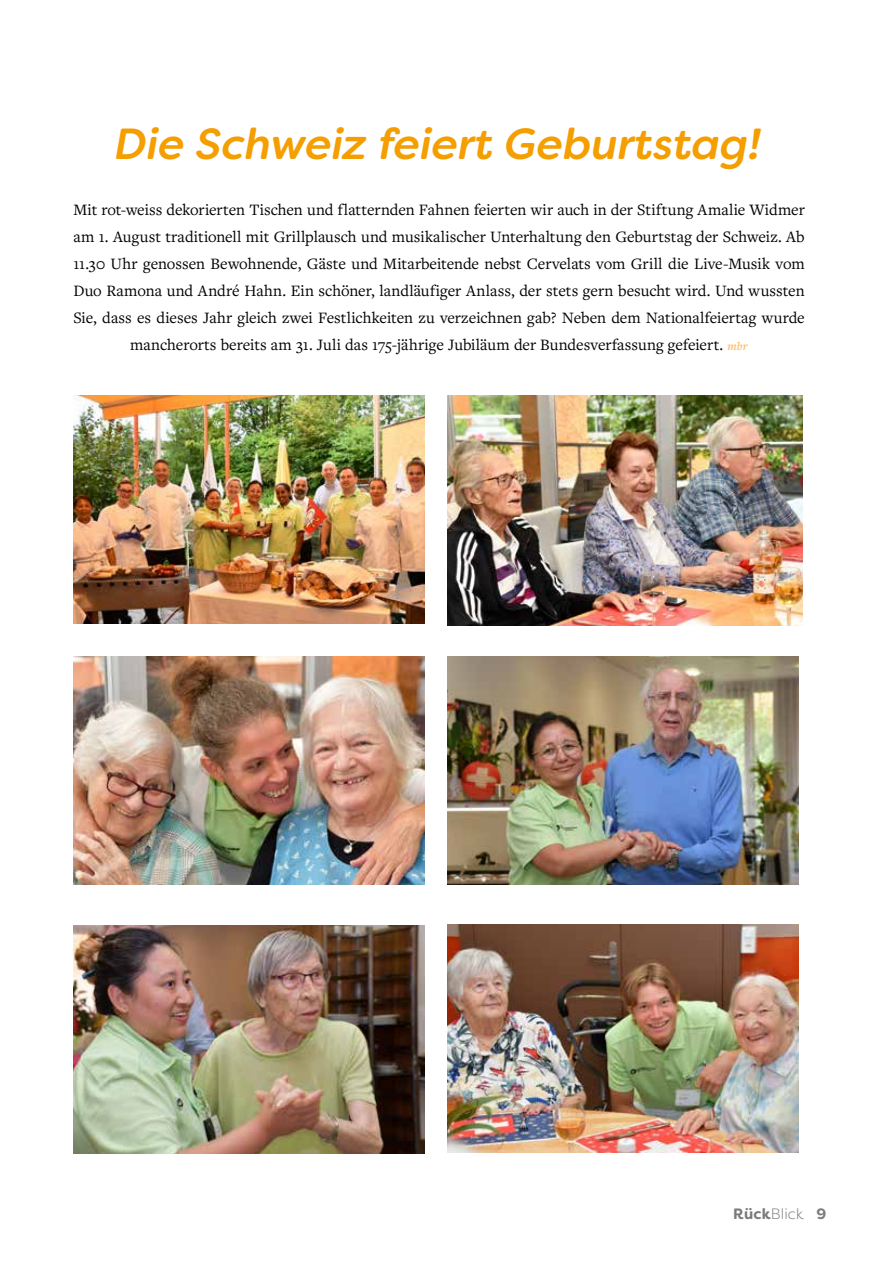
<style>
.page{position:relative;width:893px;height:1263px;background:#fff}
.page>*{position:absolute;margin:0;border:0;box-sizing:border-box;transform-origin:0 0}
.t1{font:italic 500 43.5px "Filson Soft";letter-spacing:-.005em;color:#f59e00}
.t2{font:16.5px/27px "Freight Text Pro";color:#000;text-align:center}
.t3{font:700 15px "Filson Soft";color:#7b7b7a}
.s1{font-weight:600;font-style:italic;font-size:12px;color:#fabc5d}
.s2{font-weight:300}
</style>
<div class="page">
<img style="left:448px;top:657px;width:351px;height:228px">
<img style="left:73px;top:657px;width:351px;height:228px">
<img style="left:448px;top:924px;width:351px;height:228px">
<img style="left:73px;top:926px;width:351px;height:228px">
<img style="left:448px;top:395px;width:354px;height:231px">
<img style="left:73px;top:395px;width:351px;height:228px">
<h1 class="t1" style="left:115px;top:116px;width:648px">Die Schweiz feiert Geburtstag!</h1>
<p class="t2" style="left:73px;top:196px;width:733px">Mit rot-weiss dekorierten Tischen und flatternden Fahnen feierten wir auch in der Stiftung Amalie Widmer am 1. August traditionell mit Grillplausch und musikalischer Unterhaltung den Geburtstag der Schweiz. Ab 11.30 Uhr genossen Bewohnende, Gäste und Mitarbeitende nebst Cervelats vom Grill die Live-Musik vom Duo Ramona und André Hahn. Ein schöner, landläufiger Anlass, der stets gern besucht wird. Und wussten Sie, dass es dieses Jahr gleich zwei Festlichkeiten zu verzeichnen gab? Neben dem Nationalfeiertag wurde mancherorts bereits am 31. Juli das 175-jährige Jubiläum der Bundesverfassung gefeiert. <span class="s1">mbr</span></p>
<p class="t3" style="left:733px;top:1204px;width:94px">Rück<span class="s2">Blick</span> 9</p>
</div>
